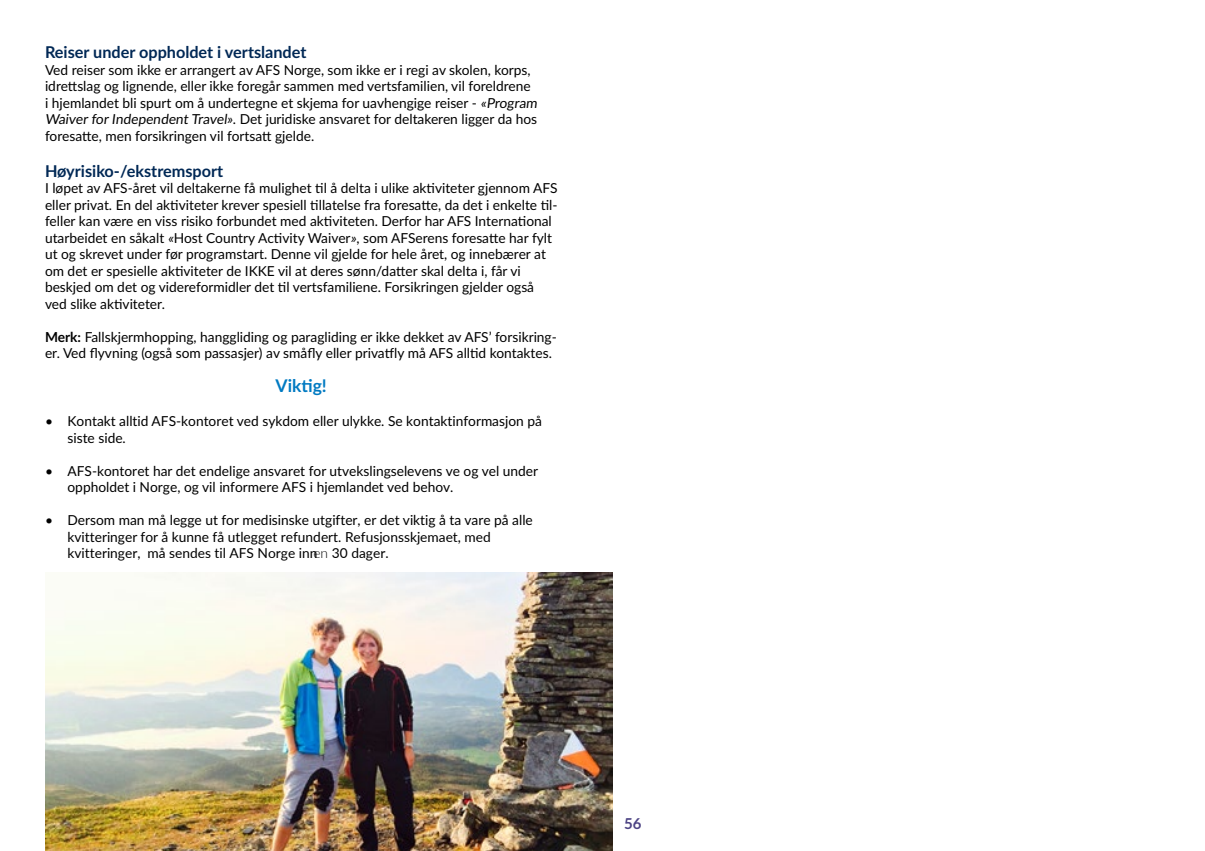
<style>
.page{position:relative;width:1205px;height:851px;background:#fff}
.page>*{position:absolute;margin:0;border:0;box-sizing:border-box;transform-origin:0 0}
.t1{font:700 17.5px "Lato";color:#007ac2}
.t2{font:700 16.25px "Lato";color:#002855}
.t3{font:700 15px "Lato";color:#4d4484}
.t4{font:13.75px/16.5px "Lato";color:#000}
.s1{font-weight:700}
.s2{font-style:inherit}
.s3{font-weight:300}
</style>
<div class="page">
<img style="left:45px;top:572px;width:567px;height:278px">
<p class="t2" style="left:45px;top:40px;width:263px">Reiser under oppholdet i vertslandet</p>
<p class="t4" style="left:45px;top:61px;width:496px">Ved reiser som ikke er arrangert av AFS Norge, som ikke er i regi av skolen, korps, idrettslag og lignende, eller ikke foregår sammen med vertsfamilien, vil foreldrene<br>i hjemlandet bli spurt om å undertegne et skjema for uavhengige reiser - «Program Waiver for Independent Travel». Det juridiske ansvaret for deltakeren ligger da hos foresatte, men forsikringen vil fortsatt gjelde.</p>
<p class="t2" style="left:45px;top:159px;width:180px">Høyrisiko-/ekstremsport</p>
<p class="t4" style="left:45px;top:179px;width:514px">I løpet av AFS-året vil deltakerne få mulighet til å delta i ulike aktiviteter gjennom AFS eller privat. En del aktiviteter krever spesiell tillatelse fra foresatte, da det i enkelte til&shy;feller kan være en viss risiko forbundet med aktiviteten. Derfor har AFS International utarbeidet en såkalt «Host Country Activity Waiver», som AFSerens foresatte har fylt ut og skrevet under før programstart. Denne vil gjelde for hele året, og innebærer at om det er spesielle aktiviteter de IKKE vil at deres sønn/datter skal delta i, får vi beskjed om det og videreformidler det til vertsfamiliene. Forsikringen gjelder også ved slike aktiviteter.</p>
<p class="t4" style="left:45px;top:328px;width:513px"><span class="s1">Merk:</span> Fallskjermhopping, hanggliding og paragliding er ikke dekket av AFS’ forsikring&shy;er. Ved flyvning (også som passasjer) av småfly eller privatfly må AFS alltid kontaktes.</p>
<p class="t1" style="left:275px;top:373px;width:53px">Viktig!</p>
<p class="t4" style="left:67px;top:412px;width:476px;text-indent:-22px">• Kontakt alltid AFS-kontoret ved sykdom eller ulykke. Se kontaktinformasjon på siste side.</p>
<p class="t4" style="left:67px;top:462px;width:472px;text-indent:-22px">• AFS-kontoret har det endelige ansvaret for utvekslingselevens ve og vel under oppholdet i Norge, og vil informere AFS i hjemlandet ved behov.</p>
<p class="t4" style="left:67px;top:511px;width:467px;text-indent:-22px">• Dersom man må legge ut for medisinske utgifter, er det viktig å ta vare på alle kvitteringer for å kunne få utlegget refundert. <span class="s2">Refusjonsskjemaet, med kvitteringer, må sendes til AFS Norge inn</span><span class="s3">en</span> <span class="s2">30 dager.</span></p>
<p class="t3" style="left:624px;top:812px;width:19px">56</p>
</div>
